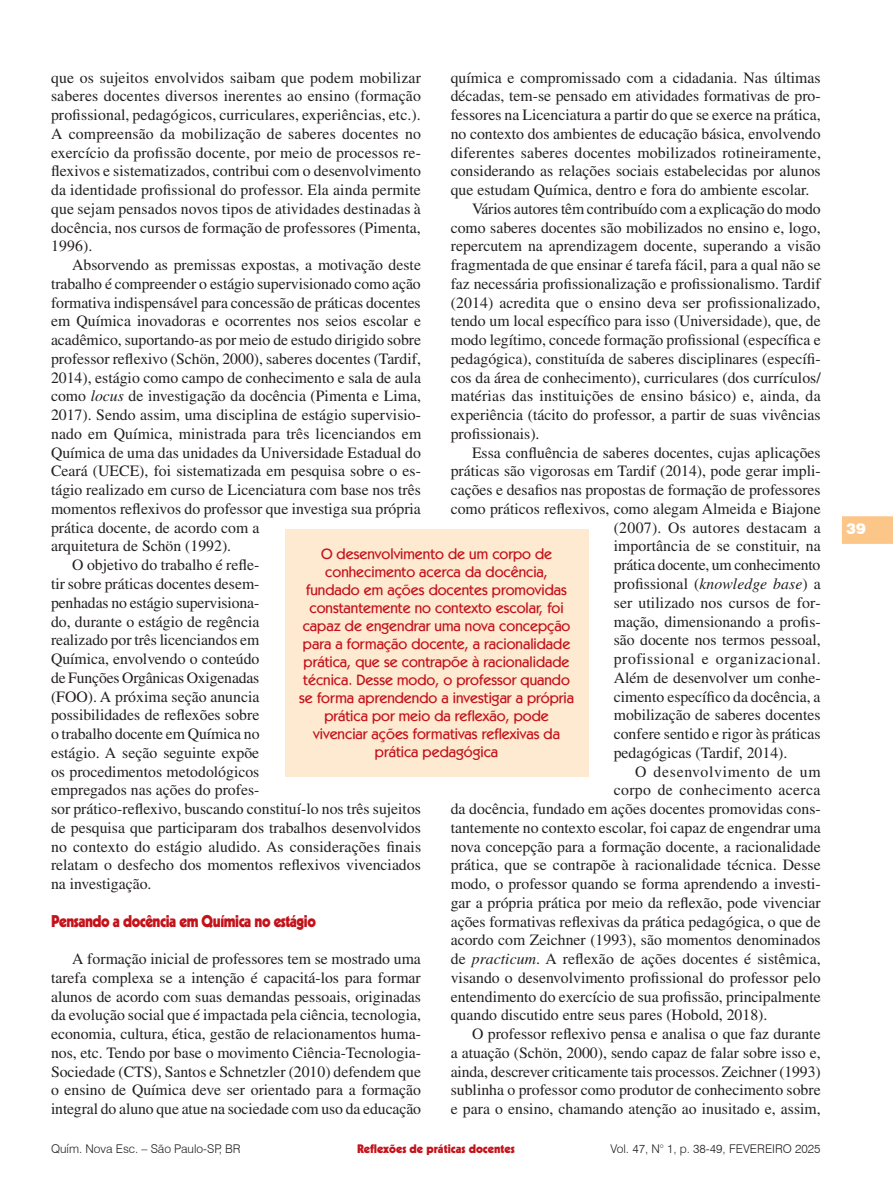
<style>
.page{position:relative;width:893px;height:1191px;background:#fff}
.page>*{position:absolute;margin:0;border:0;box-sizing:border-box;transform-origin:0 0}
.Seção{font:900 16.5px "Kabel LT Std";letter-spacing:-.03em;color:#c4121a;scale:.9 1}
.t1{font:15.75px/18.8px "Times LT Std";color:#231f20;text-align:justify}
.t2{font:15.75px "Times LT Std";letter-spacing:.04em;color:#231f20}
.t3{font:15.75px "Times LT Std";letter-spacing:.02em;color:#231f20}
.t4{font:15.75px "Times LT Std";letter-spacing:.025em;color:#231f20}
.t5{font:15.75px "Times LT Std";letter-spacing:.045em;color:#231f20}
.Olho{font:500 15px/18px "Kabel IT Cby BT";color:#c4121a;text-align:center}
.t6{font:900 15px "Swiss 721 BT";color:#fff}
.t7{font:300 12px "Swiss 721 BT";color:#231f20}
.t8{font:900 12px "Kabel LT Std";color:#c4121a}
.s1{font-style:italic}
</style>
<div class="page">
<svg style="left:842px;top:516px;width:51px;height:28px"></svg>
<div style="left:285px;top:529px;width:303px;height:247px;background:#fee9d1"></div>
<p class="t1" style="left:51px;top:68px;width:372px">que os sujeitos envolvidos saibam que podem mobilizar saberes docentes diversos inerentes ao ensino (formação profissional, pedagógicos, curriculares, experiências, etc.).<br>A compreensão da mobilização de saberes docentes no exercício da profissão docente, por meio de processos re&shy;flexivos e sistematizados, contribui com o desenvolvimento da identidade profissional do professor. Ela ainda permite que sejam pensados novos tipos de atividades destinadas à docência, nos cursos de formação de professores (Pimenta, 1996).</p>
<p class="t1" style="left:51px;top:255px;width:372px;text-align:left;text-indent:21px">Absorvendo as premissas expostas, a motivação deste trabalho é compreender o estágio supervisionado como ação formativa indispensável para concessão de práticas docentes em Química inovadoras e ocorrentes nos seios escolar e acadêmico, suportando-as por meio de estudo dirigido sobre professor reflexivo (Schön, 2000), saberes docentes (Tardif, 2014), estágio como campo de conhecimento e sala de aula como <span class="s1">locus</span> de investigação da docência (Pimenta e Lima, 2017). Sendo assim, uma disciplina de estágio supervisio&shy;nado em Química, ministrada para três licenciandos em Química de uma das unidades da Universidade Estadual do Ceará (UECE), foi sistematizada em pesquisa sobre o es&shy;tágio realizado em curso de Licenciatura com base nos três momentos reflexivos do professor que investiga sua própria prática docente, de acordo com a<br>arquitetura de Schön (1992).</p>
<p class="t1" style="left:51px;top:555px;width:372px;text-align:left;text-indent:21px">O objetivo do trabalho é refle-<br>tir sobre práticas docentes desem-<br>penhadas no estágio supervisiona-<br>do, durante o estágio de regência<br>realizado por três licenciandos em<br>Química, envolvendo o conteúdo<br>de Funções Orgânicas Oxigenadas<br>(FOO). A próxima seção anuncia<br>possibilidades de reflexões sobre<br>o trabalho docente em Química no<br>estágio. A seção seguinte expõe<br>os procedimentos metodológicos<br>empregados nas ações do profes-<br>sor prático-reflexivo, buscando constituí-lo nos três sujeitos de pesquisa que participaram dos trabalhos desenvolvidos no contexto do estágio aludido. As considerações finais relatam o desfecho dos momentos reflexivos vivenciados na investigação.</p>
<p class="Seção" style="left:51px;top:910px;width:296px">Pensando a docência em Química no estágio</p>
<p class="t1" style="left:51px;top:949px;width:372px;text-indent:21px">A formação inicial de professores tem se mostrado uma tarefa complexa se a intenção é capacitá-los para formar alunos de acordo com suas demandas pessoais, originadas da evolução social que é impactada pela ciência, tecnologia, economia, cultura, ética, gestão de relacionamentos huma&shy;nos, etc. Tendo por base o movimento Ciência-Tecnologia-Sociedade (CTS), Santos e Schnetzler (2010) defendem que o ensino de Química deve ser orientado para a formação integral do aluno que atue na sociedade com uso da educação</p>
<p class="t1" style="left:451px;top:68px;width:372px">química e compromissado com a cidadania. Nas últimas décadas, tem-se pensado em atividades formativas de pro&shy;fessores na Licenciatura a partir do que se exerce na prática, no contexto dos ambientes de educação básica, envolvendo diferentes saberes docentes mobilizados rotineiramente, considerando as relações sociais estabelecidas por alunos que estudam Química, dentro e fora do ambiente escolar.</p>
<p class="t1" style="left:451px;top:199px;width:371px;text-indent:21px">Vários autores têm contribuído com a explicação do modo como saberes docentes são mobilizados no ensino e, logo, repercutem na aprendizagem docente, superando a visão fragmentada de que ensinar é tarefa fácil, para a qual não se faz necessária profissionalização e profissionalismo. Tardif (2014) acredita que o ensino deva ser profissionalizado, tendo um local específico para isso (Universidade), que, de modo legítimo, concede formação profissional (específica e pedagógica), constituída de saberes disciplinares (específi&shy;cos da área de conhecimento), curriculares (dos currículos/ matérias das instituições de ensino básico) e, ainda, da experiência (tácito do professor, a partir de suas vivências profissionais).</p>
<p class="t1" style="left:472px;top:443px;width:350px">Essa confluência de saberes docentes, cujas aplicações</p>
<p class="t1" style="left:451px;top:462px;width:371px">práticas são vigorosas em Tardif (2014), pode gerar impli-</p>
<p class="t1" style="left:451px;top:480px;width:371px">cações e desafios nas propostas de formação de professores</p>
<p class="t1" style="left:451px;top:499px;width:371px">como práticos reflexivos, como alegam Almeida e Biajone</p>
<p class="t3" style="left:614px;top:518px;width:208px">(2007). Os autores destacam a</p>
<p class="t1" style="left:614px;top:537px;width:208px">importância de se constituir, na</p>
<p class="t1" style="left:614px;top:555px;width:208px">prática docente, um conhecimento</p>
<p class="t1" style="left:614px;top:574px;width:208px">profissional (<span class="s1">knowledge base</span>) a</p>
<p class="t1" style="left:614px;top:593px;width:208px">ser utilizado nos cursos de for-</p>
<p class="t1" style="left:614px;top:612px;width:208px">mação, dimensionando a profis-</p>
<p class="t1" style="left:614px;top:630px;width:208px">são docente nos termos pessoal,</p>
<p class="t2" style="left:614px;top:650px;width:208px">profissional e organizacional.</p>
<p class="t1" style="left:614px;top:668px;width:208px">Além de desenvolver um conhe-</p>
<p class="t1" style="left:614px;top:687px;width:208px">cimento específico da docência, a</p>
<p class="t1" style="left:614px;top:705px;width:208px">mobilização de saberes docentes</p>
<p class="t1" style="left:614px;top:724px;width:208px">confere sentido e rigor às práticas</p>
<p class="t1" style="left:614px;top:743px;width:175px">pedagógicas (Tardif, 2014).</p>
<p class="t5" style="left:635px;top:762px;width:187px">O desenvolvimento de um</p>
<p class="t4" style="left:614px;top:781px;width:208px">corpo de conhecimento acerca</p>
<p class="t1" style="left:451px;top:799px;width:371px">da docência, fundado em ações docentes promovidas cons-</p>
<p class="t1" style="left:451px;top:818px;width:371px">tantemente no contexto escolar, foi capaz de engendrar uma</p>
<p class="t1" style="left:451px;top:837px;width:371px">nova concepção para a formação docente, a racionalidade</p>
<p class="t1" style="left:451px;top:855px;width:372px">prática, que se contrapõe à racionalidade técnica. Desse</p>
<p class="t1" style="left:451px;top:874px;width:371px">modo, o professor quando se forma aprendendo a investi-</p>
<p class="t1" style="left:451px;top:893px;width:371px">gar a própria prática por meio da reflexão, pode vivenciar</p>
<p class="t1" style="left:451px;top:912px;width:371px">ações formativas reflexivas da prática pedagógica, o que de</p>
<p class="t1" style="left:451px;top:930px;width:371px">acordo com Zeichner (1993), são momentos denominados</p>
<p class="t1" style="left:451px;top:949px;width:371px">de <span class="s1">practicum</span>. A reflexão de ações docentes é sistêmica,</p>
<p class="t1" style="left:451px;top:968px;width:371px">visando o desenvolvimento profissional do professor pelo</p>
<p class="t1" style="left:451px;top:987px;width:371px">entendimento do exercício de sua profissão, principalmente</p>
<p class="t1" style="left:451px;top:1005px;width:318px">quando discutido entre seus pares (Hobold, 2018).</p>
<p class="t1" style="left:451px;top:1024px;width:371px;text-indent:21px">O professor reflexivo pensa e analisa o que faz durante a atuação (Schön, 2000), sendo capaz de falar sobre isso e, ainda, descrever criticamente tais processos. Zeichner (1993) sublinha o professor como produtor de conhecimento sobre e para o ensino, chamando atenção ao inusitado e, assim,</p>
<p class="Olho" style="left:299px;top:545px;width:276px">O desenvolvimento de um corpo de conhecimento acerca da docência, fundado em ações docentes promovidas constantemente no contexto escolar, foi capaz de engendrar uma nova concepção para a formação docente, a racionalidade prática, que se contrapõe à racionalidade técnica. Desse modo, o professor quando se forma aprendendo a investigar a própria prática por meio da reflexão, pode vivenciar ações formativas reflexivas da prática pedagógica</p>
<p class="t7" style="left:51px;top:1141px;width:191px">Quím. Nova Esc. – São Paulo-SP, BR</p>
<p class="t7" style="left:610px;top:1141px;width:212px">Vol. 47, N° 1, p. 38-49, FEVEREIRO 2025</p>
<p class="t8" style="left:357px;top:1141px;width:159px">Reflexões de práticas docentes</p>
<p class="t6" style="left:846px;top:519px;width:21px">39</p>
</div>
